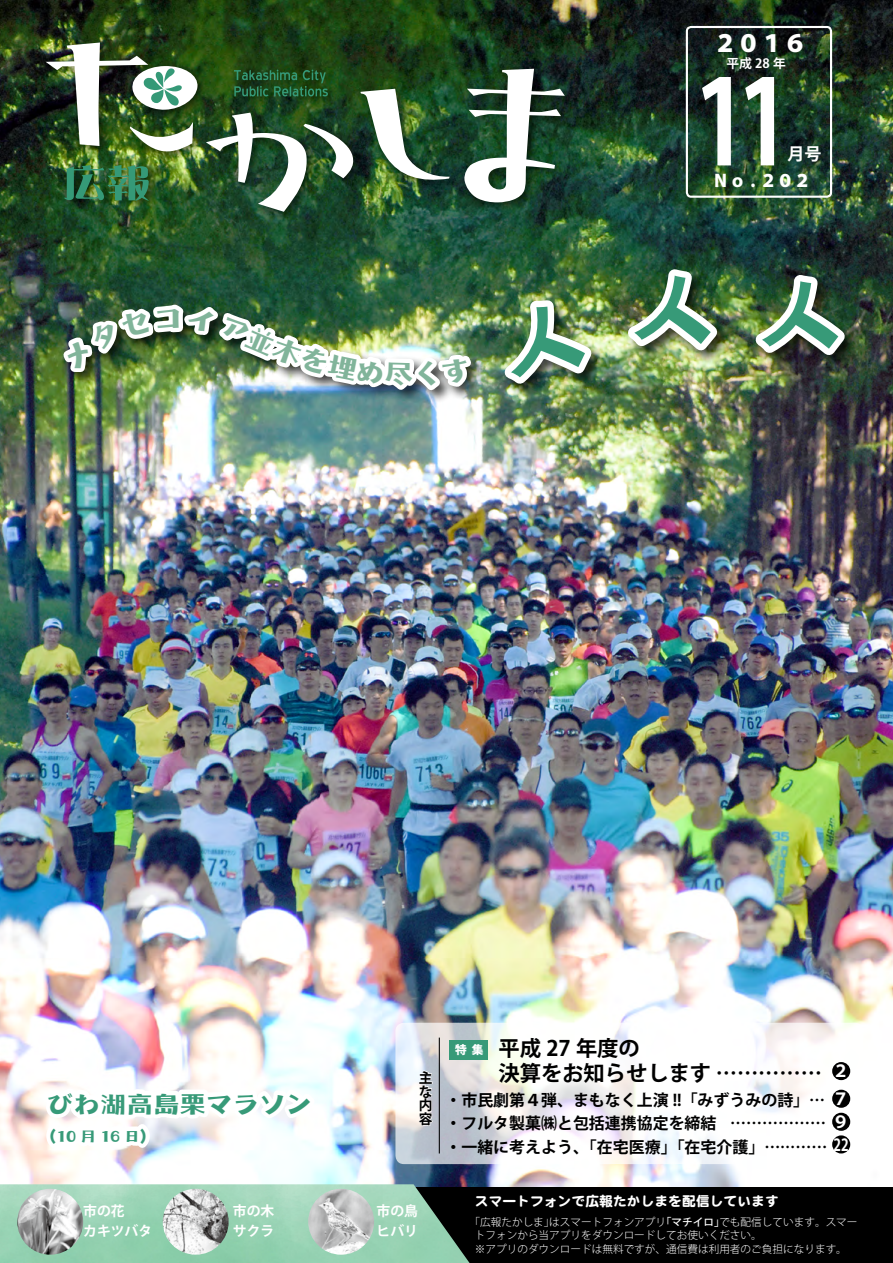
<style>
.page{position:relative;width:893px;height:1263px;background:#fff}
.page>*{position:absolute;margin:0;border:0;box-sizing:border-box;transform-origin:0 0}
.t1{font:700 117px "Koz Go Pr 6 N";color:#fff;scale:.8 1}
.t2{font:26.55px "DF Houroukanban W12 WINP RKSJ H";color:#379a78}
.t3{font:800 23.4px "Koz Go Pr 6 N";color:#fff}
.t4{font:700 21.3px/24.5px "Koz Go Pro";color:#000}
.t5{font:800 16.95px "Koz Go Pr 6 N";color:#fff}
.t6{font:700 16.95px "Koz Go Pro";color:#fff}
.t7{font:700 16.5px "Koz Go Pro";color:#fff;scale:.8 1}
.t8{font:700 16.5px "Koz Go Pro";color:#fff}
.t9{font:700 15.9px/23.4px "Koz Go Pro";color:#000}
.t10{font:15.9px "DF Houroukanban W12 WINP RKSJ H";color:#379a78}
.t11{font:13.8px "DF Maru Gothic SB WIN RKSJ H";color:#fff}
.t12{font:700 13.8px/20.2px "Koz Go Pro";color:#fff}
.t13{font:700 13.8px/13.8px "Koz Go Pro";color:#000;text-align:justify}
.t14{font:700 12.75px "Koz Go Pr 6 N";color:#fff}
.t15{font:800 11.7px "Koz Go Pro";color:#fff}
.t16{font:300 10.65px/13.8px "Koz Go Pro";color:#fff}
.t17{font:500 10.65px "Koz Go Pro";color:#fff}
.s1{font-size:16.5px;color:#fff}
</style>
<div class="page">
<img style="left:0;top:0;width:893px;height:1187px">
<div style="left:376px;top:1187px;width:517px;height:76px;background:#000"></div>
<div style="left:0;top:1186px;width:497px;height:77px;background:#000"></div>
<img style="left:0;top:1184px;width:470px;height:79px">
<img style="left:17px;top:1189px;width:66px;height:66px;border-radius:33px">
<img style="left:308px;top:1189px;width:66px;height:66px;border-radius:33px">
<div style="left:875px;top:910px;width:18px;height:124px;background:#fff;opacity:.75"></div>
<svg style="left:395px;top:1023px;width:468px;height:141px"></svg>
<div style="left:502px;top:297px;width:103px;height:101px;background:#000;opacity:.75"></div>
<div style="left:625px;top:267px;width:107px;height:98px;background:#000;opacity:.75"></div>
<div style="left:753px;top:272px;width:106px;height:98px;background:#000;opacity:.75"></div>
<div style="left:18px;top:1061px;width:323px;height:84px;background:#fff;opacity:.75"></div>
<svg style="left:37px;top:1024px;width:285px;height:239px"></svg>
<svg style="left:419px;top:1070px;width:14px;height:56px"></svg>
<hr style="left:439px;top:1037px;width:1px;height:116px;background:#000">
<div style="left:449px;top:1040px;width:39px;height:20px;background:#379a78"></div>
<div style="left:834px;top:1063px;width:15px;height:15px;background:#000;border-radius:50%"></div>
<div style="left:832px;top:1062px;width:18px;height:18px;border:3px solid #000;border-radius:50%"></div>
<div style="left:834px;top:1091px;width:15px;height:15px;background:#000;border-radius:50%"></div>
<div style="left:832px;top:1090px;width:18px;height:18px;border:3px solid #000;border-radius:50%"></div>
<div style="left:834px;top:1137px;width:15px;height:15px;background:#000;border-radius:50%"></div>
<div style="left:832px;top:1135px;width:18px;height:18px;border:3px solid #000;border-radius:50%"></div>
<div style="left:834px;top:1114px;width:15px;height:15px;background:#000;border-radius:50%"></div>
<div style="left:832px;top:1113px;width:18px;height:18px;border:3px solid #000;border-radius:50%"></div>
<div style="left:686px;top:26px;width:146px;height:172px;border:2px solid #fff;border-radius:4px"></div>
<div style="left:41px;top:37px;width:535px;height:186px;background:#000;opacity:.6"></div>
<svg style="left:206px;top:113px;width:148px;height:99px"></svg>
<img style="left:360px;top:89px;width:90px;height:94px">
<svg style="left:464px;top:69px;width:101px;height:133px"></svg>
<img style="left:46px;top:43px;width:153px;height:110px">
<img style="left:64px;top:165px;width:85px;height:36px">
<svg style="left:234px;top:70px;width:94px;height:26px;background:#21572d"></svg>
<img style="left:736px;top:266px;width:120px;height:101px">
<img style="left:609px;top:260px;width:119px;height:102px">
<img style="left:57px;top:251px;width:545px;height:295px">
<h3 class="t3" style="left:713px;top:31px;width:95px">２０１６</h3>
<h1 class="t1" style="left:694px;top:57px;width:122px">11</h1>
<p class="t14" style="left:726px;top:56px;width:61px">平成 28 年</p>
<p class="t6" style="left:787px;top:142px;width:36px">月号</p>
<p class="t5" style="left:712px;top:171px;width:100px">Ｎｏ . ２０２</p>
<h2 class="t2" style="left:47px;top:1090px;width:267px">びわ湖高島栗マラソン</h2>
<p class="t10" style="left:40px;top:1128px;width:117px">（10 月 16 日(</p>
<p class="t13" style="left:419px;top:1072px;width:15px">主な内容</p>
<p class="t12" style="left:83px;top:1201px;width:71px">市の花<br>カキツバタ</p>
<p class="t12" style="left:233px;top:1201px;width:43px">市の木サクラ</p>
<p class="t12" style="left:377px;top:1201px;width:43px">市の鳥ヒバリ</p>
<h3 class="t4" style="left:499px;top:1037px;width:325px">平成 27 年度の<br>決算をお知らせします ...............</h3>
<p class="t15" style="left:455px;top:1042px;width:30px">特集</p>
<p class="t8" style="left:832px;top:1061px;width:18px">２</p>
<p class="t9" style="left:445px;top:1089px;width:405px">・市民劇第４弾、まもなく上演 !!「みずうみの詩「... <span class="s1">７</span></p>
<p class="t7" style="left:834px;top:1134px;width:20px">22</p>
<p class="t9" style="left:730px;top:1113px;width:120px">.................. <span class="s1">９</span></p>
<p class="t9" style="left:445px;top:1113px;width:383px">・フルタ製菓㈱と包括連携協定を締結<br>・一緒に考えよう、「在宅医療」「在宅介護「............</p>
<p class="t11" style="left:475px;top:1194px;width:306px">スマートフォンで広報たかしまを配信しています</p>
<p class="t16" style="left:719px;top:1215px;width:140px">でも配信しています。スマー</p>
<p class="t16" style="left:549px;top:1215px;width:118px">はスマートフォンアプリ</p>
<p class="t16" style="left:475px;top:1215px;width:374px;text-indent:-5px">「広報たかしま」<br>トフォンから当アプリをダウンロードしてお使いください。<br>※アプリのダウンロードは無料ですが、通信費は利用者のご負担になります。</p>
<p class="t17" style="left:661px;top:1215px;width:65px">「マチイロ」</p>
</div>
